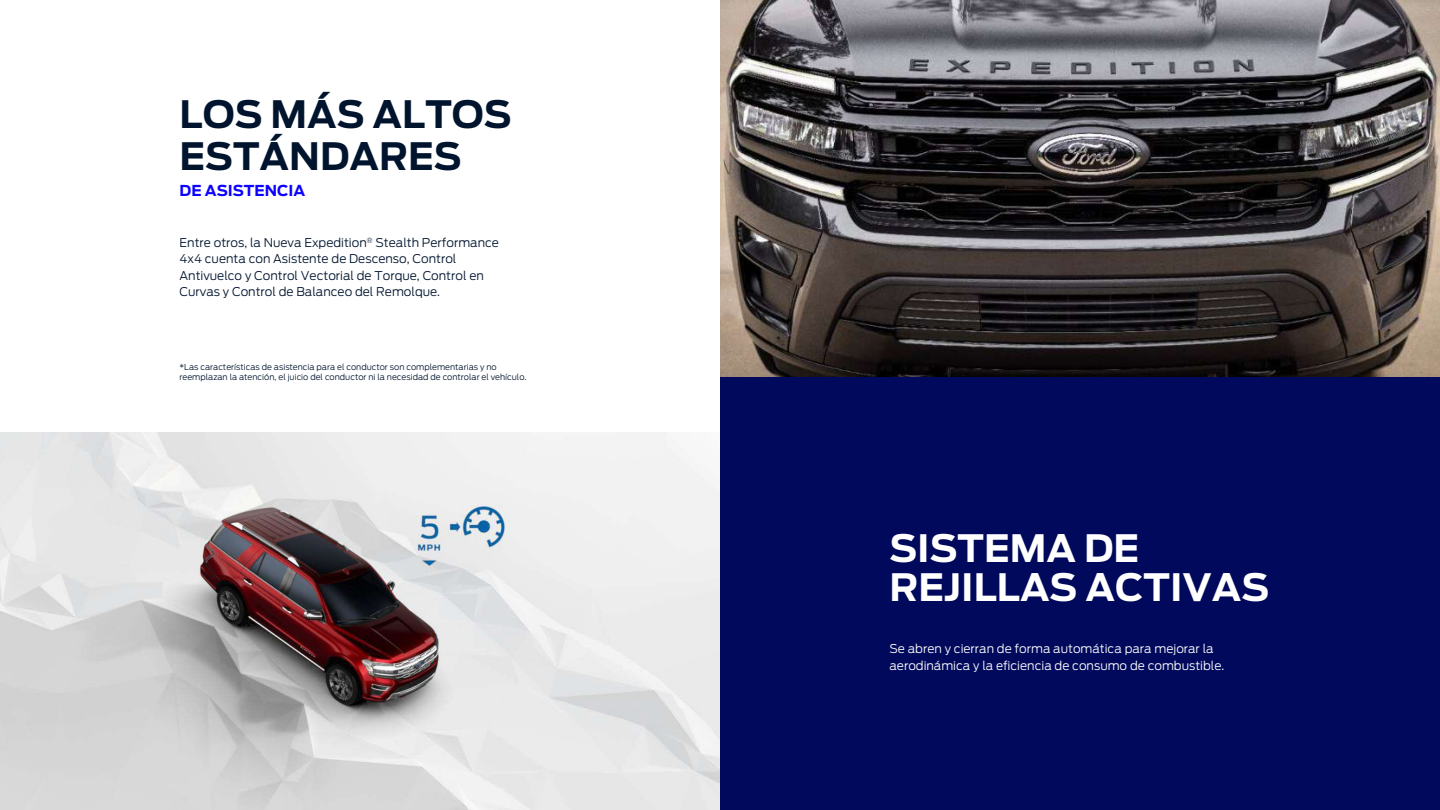
<style>
.page{position:relative;width:1440px;height:810px;background:#fff}
.page>*{position:absolute;margin:0;border:0;box-sizing:border-box;transform-origin:0 0}
.t1{font:700 37.5px/39px "Ford Antenna";color:#fff}
.t2{font:700 37.5px/42px "Ford Antenna";color:#00142e}
.t3{font:700 15px "Ford Antenna";color:#0c00ff}
.t4{font:300 12px/16.5px "Ford Antenna";color:#00142e}
.t5{font:300 12px/16.5px "Ford Antenna";color:#fff}
.t6{font:300 8.25px/9.9px "Ford Antenna";color:#00142e}
</style>
<div class="page">
<img style="left:0;top:433px;width:720px;height:377px">
<div style="left:720px;top:376px;width:720px;height:434px;background:#00095b"></div>
<img style="left:720px;top:0;width:720px;height:376px">
<h1 class="t2" style="left:180px;top:90px;width:334px">LOS MÁS ALTOS<br>ESTÁNDARES</h1>
<p class="t3" style="left:180px;top:177px;width:127px">DE ASISTENCIA</p>
<p class="t4" style="left:180px;top:233px;width:321px">Entre otros, la Nueva Expedition<sup>®</sup> Stealth Performance 4x4 cuenta con Asistente de Descenso, Control Antivuelco y Control Vectorial de Torque, Control en Curvas y Control de Balanceo del Remolque.</p>
<p class="t6" style="left:180px;top:361px;width:349px">*Las características de asistencia para el conductor son complementarias y no reemplazan la atención, el juicio del conductor ni la necesidad de controlar el vehículo.</p>
<h1 class="t1" style="left:889px;top:525px;width:381px">SISTEMA DE<br>REJILLAS ACTIVAS</h1>
<p class="t5" style="left:889px;top:639px;width:336px">Se abren y cierran de forma automática para mejorar la aerodinámica y la eficiencia de consumo de combustible.</p>
</div>
